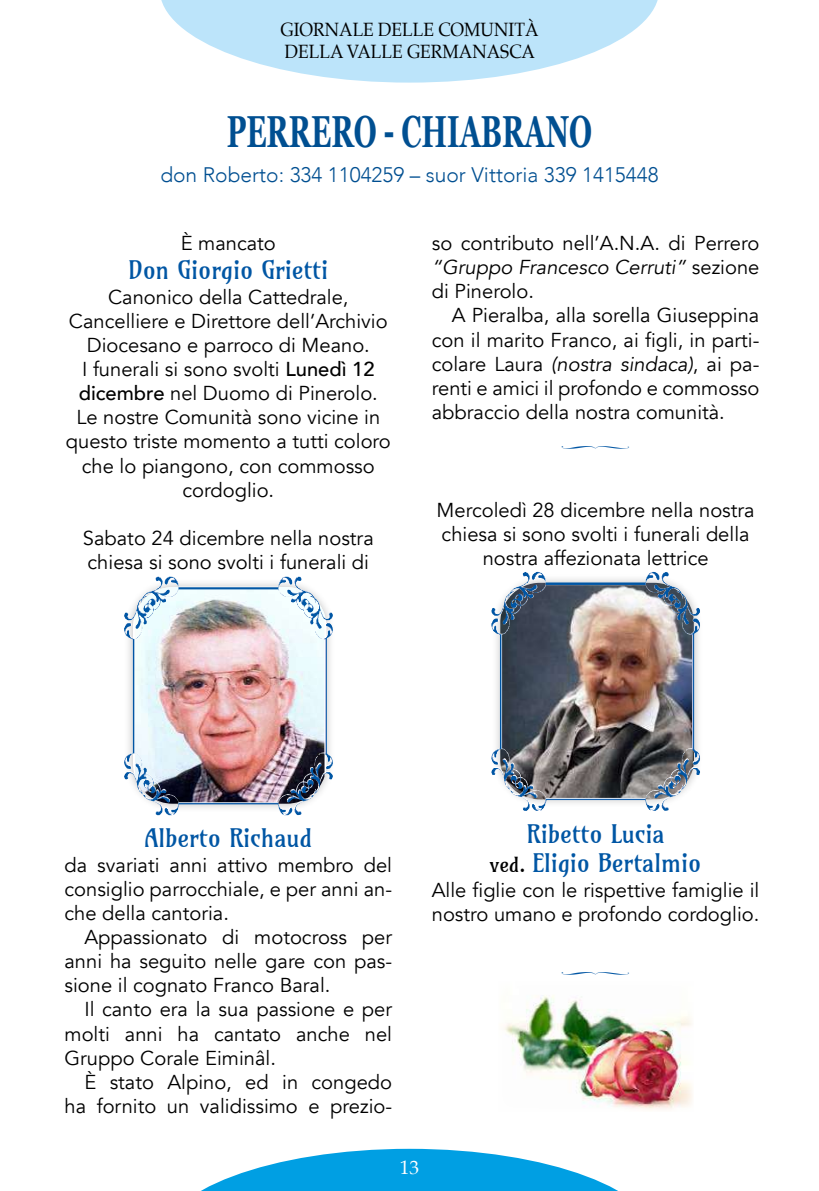
<style>
.page{position:relative;width:819px;height:1191px;background:#fff}
.page>*{position:absolute;margin:0;border:0;box-sizing:border-box;transform-origin:0 0}
.t1{font:700 44.8px "Georgia";color:#004f91;scale:.62 1}
.t2{font:24.5px/29.4px "Amarante";color:#0056a4;text-align:center}
.t3{font:300 21px "Avenir";color:#004f91}
.t4{font:20.12px/24.2px "Avenir";color:#000;text-align:justify}
.t5{font:19.25px/22.8px "Palatino";color:#000;scale:.9 1}
.t6{font:19.25px "Palatino";color:#fff}
.s1{font-weight:500}
.s2{font-style:italic}
.s3{font-size:19.95px;color:#000}
</style>
<div class="page">
<svg style="left:161px;top:0;width:497px;height:83px;fill:#bce4fa"></svg>
<svg style="left:201px;top:1148px;width:417px;height:43px"></svg>
<div style="left:123px;top:577px;width:213px;height:236px;background:#000;opacity:.25"></div>
<img style="left:135px;top:587px;width:189px;height:216px">
<img style="left:124px;top:576px;width:54px;height:59px">
<div style="left:490px;top:573px;width:213px;height:235px;background:#000;opacity:.25"></div>
<img style="left:500px;top:583px;width:193px;height:216px">
<img style="left:491px;top:572px;width:54px;height:59px">
<img style="left:504px;top:995px;width:188px;height:115px">
<p class="t5" style="left:280px;top:18px;width:288px">GIORNALE DELLE COMUNITÀ<br>DELLA VALLE GERMANASCA</p>
<h1 class="t1" style="left:227px;top:98px;width:591px">PERRERO - CHIABRANO</h1>
<p class="t3" style="left:160px;top:163px;width:500px">don Roberto: 334 1104259 – suor Vittoria 339 1415448</p>
<p class="t4" style="left:181px;top:231px;width:97px">È mancato</p>
<p class="t2" style="left:128px;top:256px;width:201px">Don Giorgio Grietti</p>
<p class="t4" style="left:66px;top:285px;width:326px;text-align:center">Canonico della Cattedrale,<br>Cancelliere e Direttore dell’Archivio<br>Diocesano e parroco di Meano.<br>I funerali si sono svolti <span class="s1">Lunedì 12 dicembre</span> nel Duomo di Pinerolo.<br>Le nostre Comunità sono vicine in questo triste momento a tutti coloro che lo piangono, con commosso cordoglio.</p>
<p class="t4" style="left:83px;top:526px;width:292px">Sabato 24 dicembre nella nostra chiesa si sono svolti i funerali di</p>
<p class="t4" style="left:432px;top:231px;width:329px">so contributo nell’A.N.A. di Perrero <span class="s2">“Gruppo Francesco Cerruti”</span> sezione di Pinerolo.</p>
<p class="t4" style="left:432px;top:304px;width:329px;text-indent:20px">A Pieralba, alla sorella Giuseppina con il marito Franco, ai figli, in parti&shy;colare Laura <span class="s2">(nostra sindaca)</span>, ai pa&shy;renti e amici il profondo e commosso abbraccio della nostra comunità.</p>
<p class="t4" style="left:436px;top:498px;width:319px;text-align:center">Mercoledì 28 dicembre nella nostra chiesa si sono svolti i funerali della nostra affezionata lettrice</p>
<p class="t2" style="left:144px;top:823px;width:169px">Alberto Richaud</p>
<p class="t4" style="left:64px;top:853px;width:329px">da svariati anni attivo membro del consiglio parrocchiale, e per anni an&shy;che della cantoria.</p>
<p class="t4" style="left:64px;top:925px;width:329px;text-indent:20px">Appassionato di motocross per anni ha seguito nelle gare con pas&shy;sione il cognato Franco Baral.</p>
<p class="t4" style="left:64px;top:997px;width:329px;text-indent:20px">Il canto era la sua passione e per molti anni ha cantato anche nel Gruppo Corale Eiminâl.</p>
<p class="t4" style="left:64px;top:1070px;width:329px;text-align:right">È stato Alpino, ed in congedo ha fornito un validissimo e prezio-</p>
<p class="t2" style="left:490px;top:819px;width:213px">Ribetto Lucia<br><span class="s3">ved.</span> Eligio Bertalmio</p>
<p class="t4" style="left:432px;top:878px;width:329px">Alle figlie con le rispettive famiglie il nostro umano e profondo cordoglio.</p>
<p class="t6" style="left:400px;top:1151px;width:21px">13</p>
</div>
